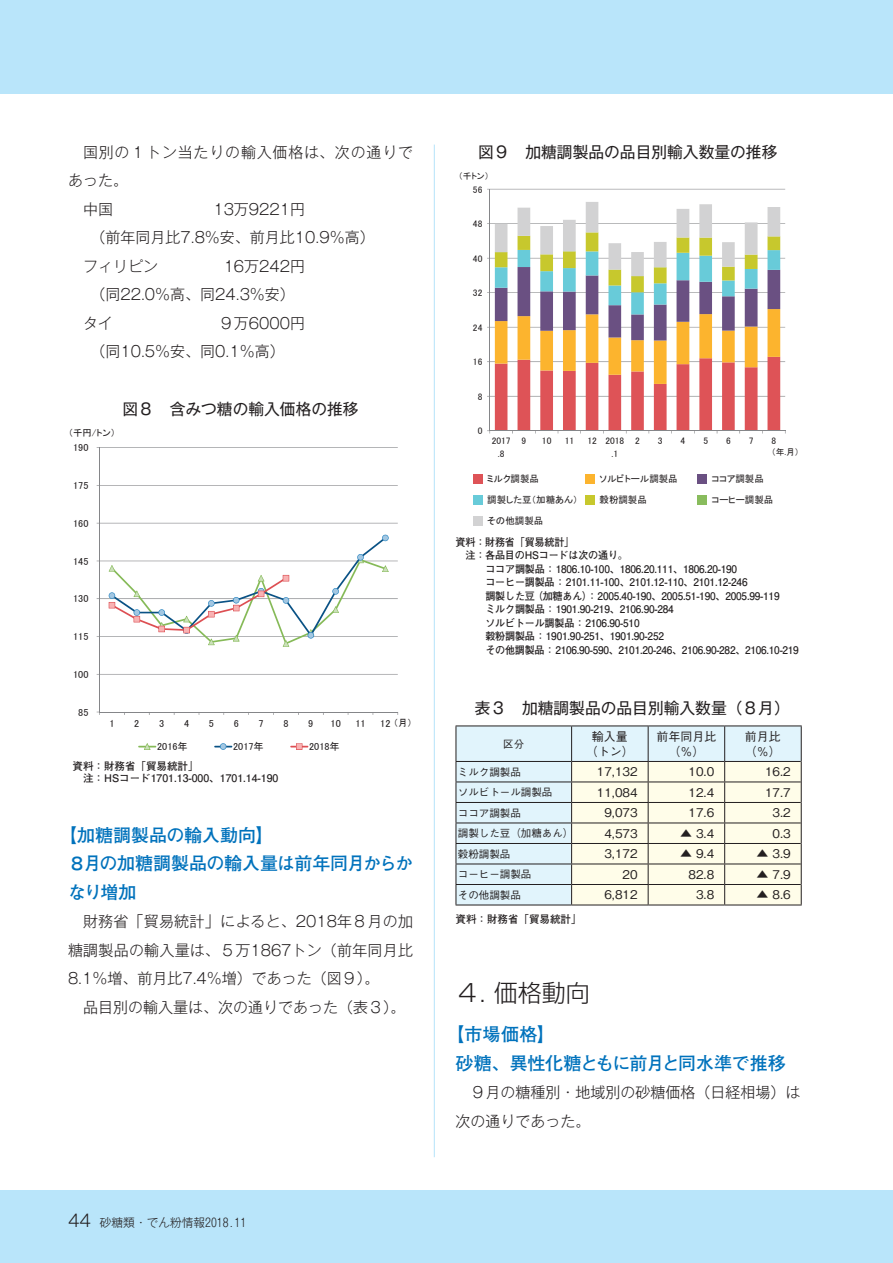
<style>
.page{position:relative;width:893px;height:1263px;background:#fff}
.page>*{position:absolute;margin:0;border:0;box-sizing:border-box;transform-origin:0 0}
.t1{font:300 24px "Shin Go Pr 5";color:#231f20}
.t2{font:700 18px/28.5px "Futo Go B101 Pr 5";letter-spacing:-.01em;color:#0072bc}
.t3{font:15.75px "Gothic MB101 Pr 5";color:#231f20}
.t4{font:300 15px/28.5px "Gothic MB101 Pr 5";color:#231f20}
.t5{font:300 15px "Gothic MB101 Pr 5";letter-spacing:.055em;color:#231f20}
.t6{font:500 12px/15px "Gothic BBB Pr 5";color:#231f20;text-align:center}
.t7{font:300 11.7px "Gothic MB101 Pr 5";color:#231f20}
.t8{font:700 10.5px "Futo Go B101 Pr 5";letter-spacing:-.02em;color:#231f20;scale:.96 1}
.t9{font:700 10.5px/12.5px "Futo Go B101 Pr 5";color:#231f20}
.t10{font:500 10.5px "Gothic BBB Pr 5";color:#231f20}
.t11{font:10.2px "MS P Gothic";color:#231f20}
.t12{font:9.45px/12.3px "MS P Gothic";color:#231f20;text-align:center}
.t13{font:8.7px "MS P Gothic";color:#231f20}
.s1{font-size:10.2px}
.s2{font-size:16.95px}
</style>
<div class="page">
<div style="left:0;top:1191px;width:893px;height:72px;background:#b9e5fa"></div>
<div style="left:0;top:0;width:893px;height:94px;background:#b9e5fa"></div>
<hr style="left:434px;top:145px;width:1px;height:1012px;background:#b9e5fa">
<hr style="left:456px;top:725px;width:116px;height:1px;background:#231f20">
<hr style="left:572px;top:725px;width:76px;height:1px;background:#231f20">
<hr style="left:648px;top:725px;width:77px;height:1px;background:#231f20">
<hr style="left:725px;top:725px;width:77px;height:1px;background:#231f20">
<svg style="left:456px;top:726px;width:346px;height:178px;background:#e5ece6"></svg>
<hr style="left:456px;top:904px;width:116px;height:1px;background:#231f20">
<hr style="left:572px;top:904px;width:76px;height:1px;background:#231f20">
<hr style="left:648px;top:904px;width:77px;height:1px;background:#231f20">
<hr style="left:725px;top:904px;width:77px;height:1px;background:#231f20">
<hr style="left:490px;top:189px;width:295px;height:1px;background:#858689">
<hr style="left:489px;top:189px;width:1px;height:242px;background:#858689">
<svg style="left:487px;top:202px;width:299px;height:231px"></svg>
<div style="left:473px;top:474px;width:10px;height:10px;background:#de5357"></div>
<div style="left:585px;top:474px;width:10px;height:10px;background:#fcb42e"></div>
<div style="left:697px;top:474px;width:10px;height:10px;background:#6a5082"></div>
<div style="left:473px;top:495px;width:10px;height:10px;background:#68cbd9"></div>
<div style="left:585px;top:495px;width:10px;height:10px;background:#c7c82d"></div>
<div style="left:697px;top:495px;width:10px;height:10px;background:#89bc5d"></div>
<div style="left:473px;top:516px;width:10px;height:10px;background:#d2d2d3"></div>
<hr style="left:100px;top:674px;width:298px;height:1px;background:#858689">
<hr style="left:100px;top:636px;width:298px;height:1px;background:#858689">
<hr style="left:100px;top:598px;width:298px;height:1px;background:#858689">
<hr style="left:100px;top:561px;width:298px;height:1px;background:#858689">
<hr style="left:100px;top:523px;width:298px;height:1px;background:#858689">
<hr style="left:100px;top:485px;width:298px;height:1px;background:#858689">
<hr style="left:100px;top:447px;width:298px;height:1px;background:#858689">
<hr style="left:99px;top:448px;width:1px;height:264px;background:#858689">
<hr style="left:100px;top:712px;width:298px;height:1px;background:#858689">
<svg style="left:109px;top:535px;width:280px;height:112px"></svg>
<svg style="left:138px;top:743px;width:18px;height:7px"></svg>
<svg style="left:214px;top:743px;width:18px;height:7px"></svg>
<svg style="left:290px;top:743px;width:18px;height:7px"></svg>
<h3 class="t5" style="left:83px;top:140px;width:332px">国別の１トン当たりの輸入価格は、次の通りで</h3>
<h3 class="t4" style="left:68px;top:165px;width:61px">あった。</h3>
<h3 class="t4" style="left:83px;top:194px;width:31px">中国</h3>
<h3 class="t4" style="left:83px;top:194px;width:293px;text-indent:130px">13万9221円<br>　（前年同月比7.8％安、前月比10.9％高）フィリピン</h3>
<h3 class="t4" style="left:83px;top:251px;width:224px;text-indent:141px">16万242円　（同22.0％高、同24.3％安）タイ</h3>
<h3 class="t4" style="left:83px;top:308px;width:224px;text-indent:136px">９万6000円　（同10.5％安、同0.1％高）</h3>
<p class="t12" style="left:68px;top:426px;width:48px">（千円/トン）</p>
<p class="t11" style="left:73px;top:443px;width:17px">190</p>
<h3 class="t3" style="left:122px;top:396px;width:238px">図８　含みつ糖の輸入価格の推移</h3>
<p class="t11" style="left:73px;top:480px;width:17px">175</p>
<p class="t11" style="left:73px;top:518px;width:17px">160</p>
<p class="t11" style="left:73px;top:556px;width:17px">145</p>
<p class="t11" style="left:73px;top:594px;width:17px">130</p>
<p class="t11" style="left:73px;top:631px;width:17px">115</p>
<p class="t11" style="left:73px;top:669px;width:17px">100</p>
<p class="t11" style="left:78px;top:707px;width:12px">85</p>
<p class="t11" style="left:109px;top:718px;width:7px">1</p>
<p class="t11" style="left:134px;top:718px;width:7px">2</p>
<p class="t11" style="left:159px;top:718px;width:7px">3</p>
<p class="t11" style="left:184px;top:718px;width:7px">4</p>
<p class="t11" style="left:209px;top:718px;width:7px">5</p>
<p class="t11" style="left:234px;top:718px;width:7px">6</p>
<p class="t11" style="left:259px;top:718px;width:7px">7</p>
<p class="t11" style="left:283px;top:718px;width:7px">8</p>
<p class="t11" style="left:308px;top:718px;width:7px">9</p>
<p class="t11" style="left:331px;top:718px;width:12px">10</p>
<p class="t11" style="left:355px;top:718px;width:12px">11</p>
<p class="t12" style="left:380px;top:716px;width:33px"><span class="s1">12</span> （月）</p>
<p class="t11" style="left:157px;top:741px;width:32px">2016年</p>
<p class="t11" style="left:233px;top:741px;width:32px">2017年</p>
<p class="t11" style="left:309px;top:741px;width:32px">2018年</p>
<p class="t9" style="left:73px;top:759px;width:207px">資料：財務省「貿易統計」<br>　注：HSコード1701.13-000、1701.14-190</p>
<h2 class="t2" style="left:68px;top:820px;width:346px;text-indent:-9px">【加糖調製品の輸入動向】<br>８月の加糖調製品の輸入量は前年同月からかなり増加</h2>
<h3 class="t4" style="left:68px;top:906px;width:346px;text-align:justify;text-indent:15px">財務省「貿易統計」によると、2018年８月の加糖調製品の輸入量は、５万1867トン（前年同月比8.1％増、前月比7.4％増）であった（図９）。</h3>
<h3 class="t4" style="left:83px;top:992px;width:324px">品目別の輸入量は、次の通りであった（表３）。</h3>
<p class="t7" style="left:68px;top:1212px;width:180px"><span class="s2">44</span> 砂糖類・でん粉情報2018.11</p>
<h3 class="t3" style="left:478px;top:139px;width:301px">図９　加糖調製品の品目別輸入数量の推移</h3>
<p class="t13" style="left:459px;top:171px;width:32px">（千トン）</p>
<p class="t12" style="left:473px;top:183px;width:11px">56</p>
<p class="t12" style="left:473px;top:217px;width:11px">48</p>
<p class="t12" style="left:473px;top:252px;width:11px">40</p>
<p class="t12" style="left:473px;top:287px;width:11px">32</p>
<p class="t12" style="left:473px;top:321px;width:11px">24</p>
<p class="t12" style="left:473px;top:356px;width:11px">16</p>
<p class="t12" style="left:478px;top:390px;width:6px">8</p>
<p class="t12" style="left:478px;top:425px;width:6px">0</p>
<p class="t12" style="left:492px;top:435px;width:20px">2017 .8</p>
<p class="t12" style="left:522px;top:435px;width:6px">9</p>
<p class="t12" style="left:542px;top:435px;width:11px">10</p>
<p class="t12" style="left:565px;top:435px;width:11px">11</p>
<p class="t12" style="left:611px;top:435px;width:14px;text-align:left;text-indent:-24px">12 2018 .1</p>
<p class="t12" style="left:635px;top:435px;width:6px">2</p>
<p class="t12" style="left:658px;top:435px;width:6px">3</p>
<p class="t12" style="left:681px;top:435px;width:6px">4</p>
<p class="t12" style="left:703px;top:435px;width:6px">5</p>
<p class="t12" style="left:726px;top:435px;width:6px">6</p>
<p class="t12" style="left:749px;top:435px;width:6px">7</p>
<p class="t12" style="left:771px;top:435px;width:6px">8</p>
<p class="t12" style="left:487px;top:473px;width:53px">ミルク調製品</p>
<p class="t12" style="left:599px;top:473px;width:80px">ソルビトール調製品</p>
<p class="t12" style="left:712px;top:473px;width:53px">ココア調製品</p>
<p class="t12" style="left:487px;top:494px;width:92px">調製した豆（加糖あん）</p>
<p class="t12" style="left:599px;top:494px;width:49px">穀粉調製品</p>
<p class="t12" style="left:712px;top:494px;width:63px">コーヒー調製品</p>
<p class="t12" style="left:487px;top:514px;width:57px">その他調製品</p>
<p class="t13" style="left:771px;top:448px;width:29px">（年.月）</p>
<p class="t8" style="left:456px;top:533px;width:125px">資料：財務省「貿易統計」</p>
<p class="t8" style="left:456px;top:547px;width:181px">　注：各品目のHSコードは次の通り。</p>
<p class="t8" style="left:485px;top:560px;width:264px">ココア調製品：1806.10-100、1806.20.111、1806.20-190</p>
<p class="t8" style="left:485px;top:574px;width:275px">コーヒー調製品：2101.11-100、2101.12-110、2101.12-246</p>
<p class="t8" style="left:485px;top:587px;width:308px">調製した豆（加糖あん）：2005.40-190、2005.51-190、2005.99-119</p>
<p class="t8" style="left:485px;top:601px;width:198px">ミルク調製品：1901.90-219、2106.90-284</p>
<p class="t8" style="left:485px;top:614px;width:162px">ソルビトール調製品：2106.90-510</p>
<p class="t8" style="left:485px;top:628px;width:188px">穀粉調製品：1901.90-251、1901.90-252</p>
<p class="t8" style="left:485px;top:641px;width:328px">その他調製品：2106.90-590、2101.20-246、2106.90-282、2106.10-219</p>
<h3 class="t3" style="left:475px;top:695px;width:316px">表３　加糖調製品の品目別輸入数量（８月）</h3>
<p class="t10" style="left:503px;top:735px;width:22px">区分</p>
<p class="t6" style="left:586px;top:728px;width:49px">輸入量（トン）</p>
<p class="t6" style="left:656px;top:728px;width:61px">前年同月比（％）</p>
<p class="t6" style="left:745px;top:728px;width:37px;text-align:left">前月比（％）</p>
<p class="t10" style="left:458px;top:763px;width:64px">ミルク調製品</p>
<p class="t6" style="left:597px;top:763px;width:42px">17,132</p>
<p class="t6" style="left:688px;top:763px;width:27px">10.0</p>
<p class="t6" style="left:765px;top:763px;width:27px">16.2</p>
<p class="t10" style="left:458px;top:784px;width:96px">ソルビトール調製品</p>
<p class="t6" style="left:597px;top:784px;width:42px">11,084</p>
<p class="t6" style="left:688px;top:784px;width:27px">12.4</p>
<p class="t6" style="left:765px;top:784px;width:27px">17.7</p>
<p class="t10" style="left:458px;top:804px;width:64px">ココア調製品</p>
<p class="t6" style="left:604px;top:804px;width:35px">9,073</p>
<p class="t6" style="left:688px;top:804px;width:27px">17.6</p>
<p class="t6" style="left:772px;top:804px;width:20px">3.2</p>
<p class="t10" style="left:458px;top:825px;width:117px">調製した豆（加糖あん）</p>
<p class="t6" style="left:604px;top:825px;width:35px">4,573</p>
<p class="t6" style="left:680px;top:825px;width:36px">▲ 3.4</p>
<p class="t6" style="left:772px;top:825px;width:20px">0.3</p>
<p class="t10" style="left:458px;top:845px;width:54px">穀粉調製品</p>
<p class="t6" style="left:604px;top:845px;width:35px">3,172</p>
<p class="t6" style="left:680px;top:845px;width:36px">▲ 9.4</p>
<p class="t6" style="left:756px;top:845px;width:36px">▲ 3.9</p>
<p class="t10" style="left:458px;top:866px;width:75px">コーヒー調製品</p>
<p class="t6" style="left:623px;top:866px;width:17px">20</p>
<p class="t6" style="left:688px;top:866px;width:27px">82.8</p>
<p class="t6" style="left:756px;top:866px;width:36px">▲ 7.9</p>
<p class="t10" style="left:458px;top:886px;width:64px">その他調製品</p>
<p class="t6" style="left:604px;top:886px;width:35px">6,812</p>
<p class="t6" style="left:696px;top:886px;width:20px">3.8</p>
<p class="t6" style="left:756px;top:886px;width:36px">▲ 8.6</p>
<p class="t9" style="left:456px;top:912px;width:127px">資料：財務省「貿易統計」</p>
<h1 class="t1" style="left:456px;top:973px;width:136px">４. 価格動向</h1>
<h2 class="t2" style="left:456px;top:1019px;width:332px;text-indent:-9px">【市場価格】<br>砂糖、異性化糖ともに前月と同水準で推移</h2>
<h3 class="t4" style="left:456px;top:1077px;width:346px;text-indent:15px">９月の糖種別・地域別の砂糖価格（日経相場）は次の通りであった。</h3>
</div>
